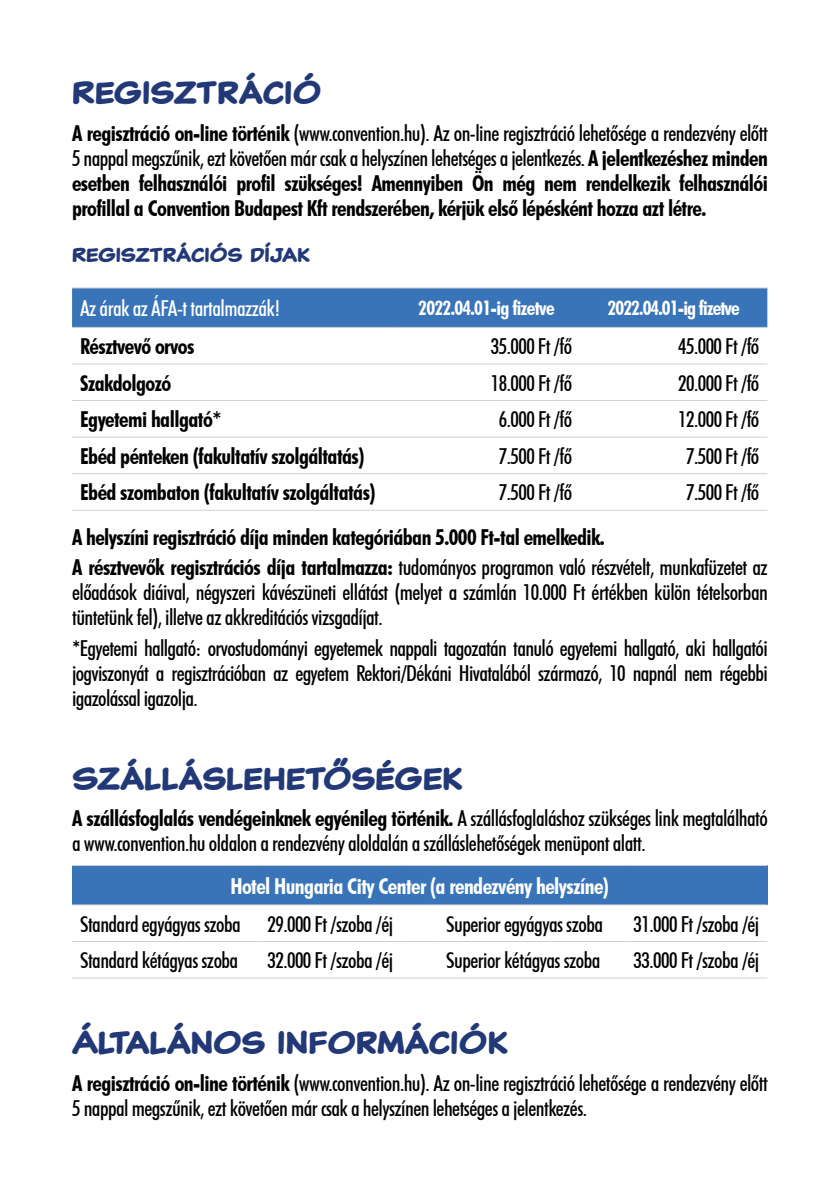
<style>
.page{position:relative;width:840px;height:1191px;background:#fff}
.page>*{position:absolute;margin:0;border:0;box-sizing:border-box;transform-origin:0 0}
.t1{font:700 32px "Classic Comic";color:#223877}
.t2{font:22px/25px "H Futura Medium Condensed BT";letter-spacing:-.025em;color:#000}
.t3{font:22px/25px "H Futura Bold Condensed BT";letter-spacing:-.025em;color:#000}
.t4{font:22px "H Futura Bold Condensed BT";letter-spacing:-.025em;color:#fff}
.t5{font:22px "H Futura Medium Condensed BT";letter-spacing:-.025em;color:#fff}
.t6{font:20px "H Futura Bold Condensed BT";letter-spacing:-.04em;color:#fff}
.t7{font:700 20px "Classic Comic";color:#223877}
.s1{font-family:"H Futura Bold Condensed BT"}
.s2{font-family:"H Futura Medium Condensed BT"}
</style>
<div class="page">
<div style="left:72px;top:288px;width:694px;height:39px;background:#3974b9"></div>
<hr style="left:72px;top:287px;width:320px;height:1px;background:#d0d0d0">
<hr style="left:392px;top:287px;width:187px;height:1px;background:#d0d0d0">
<hr style="left:579px;top:287px;width:187px;height:1px;background:#d0d0d0">
<hr style="left:72px;top:327px;width:320px;height:1px;background:#d0d0d0">
<hr style="left:392px;top:327px;width:187px;height:1px;background:#d0d0d0">
<hr style="left:579px;top:327px;width:187px;height:1px;background:#d0d0d0">
<hr style="left:72px;top:363px;width:320px;height:1px;background:#d0d0d0">
<hr style="left:392px;top:363px;width:187px;height:1px;background:#d0d0d0">
<hr style="left:579px;top:363px;width:187px;height:1px;background:#d0d0d0">
<hr style="left:72px;top:400px;width:320px;height:1px;background:#d0d0d0">
<hr style="left:392px;top:400px;width:187px;height:1px;background:#d0d0d0">
<hr style="left:579px;top:400px;width:187px;height:1px;background:#d0d0d0">
<hr style="left:72px;top:436px;width:320px;height:1px;background:#d0d0d0">
<hr style="left:392px;top:436px;width:187px;height:1px;background:#d0d0d0">
<hr style="left:579px;top:436px;width:187px;height:1px;background:#d0d0d0">
<hr style="left:72px;top:473px;width:320px;height:1px;background:#d0d0d0">
<hr style="left:392px;top:473px;width:187px;height:1px;background:#d0d0d0">
<hr style="left:579px;top:473px;width:187px;height:1px;background:#d0d0d0">
<hr style="left:72px;top:510px;width:320px;height:1px;background:#d0d0d0">
<hr style="left:392px;top:510px;width:187px;height:1px;background:#d0d0d0">
<hr style="left:579px;top:510px;width:187px;height:1px;background:#d0d0d0">
<div style="left:72px;top:865px;width:694px;height:40px;background:#3974b9"></div>
<hr style="left:72px;top:865px;width:187px;height:1px;background:#d0d0d0">
<hr style="left:259px;top:865px;width:142px;height:1px;background:#d0d0d0">
<hr style="left:401px;top:865px;width:37px;height:1px;background:#d0d0d0">
<hr style="left:438px;top:865px;width:187px;height:1px;background:#d0d0d0">
<hr style="left:625px;top:865px;width:141px;height:1px;background:#d0d0d0">
<hr style="left:72px;top:904px;width:187px;height:1px;background:#d0d0d0">
<hr style="left:259px;top:904px;width:142px;height:1px;background:#d0d0d0">
<hr style="left:401px;top:904px;width:37px;height:1px;background:#d0d0d0">
<hr style="left:438px;top:904px;width:187px;height:1px;background:#d0d0d0">
<hr style="left:625px;top:904px;width:141px;height:1px;background:#d0d0d0">
<hr style="left:72px;top:941px;width:187px;height:1px;background:#d0d0d0">
<hr style="left:259px;top:941px;width:142px;height:1px;background:#d0d0d0">
<hr style="left:401px;top:941px;width:37px;height:1px;background:#d0d0d0">
<hr style="left:438px;top:941px;width:187px;height:1px;background:#d0d0d0">
<hr style="left:625px;top:941px;width:141px;height:1px;background:#d0d0d0">
<hr style="left:72px;top:977px;width:187px;height:1px;background:#d0d0d0">
<hr style="left:259px;top:977px;width:142px;height:1px;background:#d0d0d0">
<hr style="left:401px;top:977px;width:37px;height:1px;background:#d0d0d0">
<hr style="left:438px;top:977px;width:187px;height:1px;background:#d0d0d0">
<hr style="left:625px;top:977px;width:141px;height:1px;background:#d0d0d0">
<h1 class="t1" style="left:72px;top:72px;width:250px">REGISZTRÁCIÓ</h1>
<p class="t2" style="left:72px;top:120px;width:697px"><span class="s1">A regisztráció on-line történik</span> (www.convention.hu). Az on-line regisztráció lehetősége a rendezvény előtt<br>5 nappal megszűnik, ezt követően már csak a helyszínen lehetséges a jelentkezés. <span class="s1">A jelentkezéshez minden</span></p>
<p class="t3" style="left:72px;top:170px;width:697px">esetben felhasználói profil szükséges! Amennyiben Ön még nem rendelkezik felhasználói profillal a Convention Budapest Kft rendszerében, kérjük első lépésként hozza azt létre.</p>
<p class="t7" style="left:72px;top:242px;width:239px">REGISZTRÁCIÓS DÍJAK</p>
<p class="t5" style="left:80px;top:295px;width:202px">Az árak az ÁFA-t tartalmazzák!</p>
<p class="t6" style="left:418px;top:295px;width:138px">2022.04.01-ig fizetve</p>
<p class="t6" style="left:607px;top:295px;width:134px">2022.04.01-ig fizetve</p>
<p class="t3" style="left:80px;top:333px;width:116px">Résztvevő orvos</p>
<p class="t2" style="left:490px;top:333px;width:83px">35.000 Ft /fő</p>
<p class="t2" style="left:677px;top:333px;width:83px">45.000 Ft /fő</p>
<p class="t3" style="left:80px;top:370px;width:93px">Szakdolgozó</p>
<p class="t2" style="left:490px;top:370px;width:83px">18.000 Ft /fő</p>
<p class="t2" style="left:677px;top:370px;width:83px">20.000 Ft /fő</p>
<p class="t3" style="left:80px;top:407px;width:143px">Egyetemi hallgató*</p>
<p class="t2" style="left:498px;top:407px;width:75px">6.000 Ft /fő</p>
<p class="t2" style="left:677px;top:407px;width:83px">12.000 Ft /fő</p>
<p class="t3" style="left:80px;top:443px;width:286px">Ebéd pénteken (fakultatív szolgáltatás)</p>
<p class="t2" style="left:498px;top:443px;width:75px">7.500 Ft /fő</p>
<p class="t2" style="left:685px;top:443px;width:75px">7.500 Ft /fő</p>
<p class="t3" style="left:80px;top:480px;width:297px">Ebéd szombaton (fakultatív szolgáltatás)</p>
<p class="t2" style="left:498px;top:480px;width:75px">7.500 Ft /fő</p>
<p class="t2" style="left:685px;top:480px;width:75px">7.500 Ft /fő</p>
<p class="t3" style="left:72px;top:524px;width:534px">A helyszíni regisztráció díja minden kategóriában 5.000 Ft-tal emelkedik.</p>
<p class="t2" style="left:72px;top:555px;width:697px;text-align:justify"><span class="s1">A résztvevők regisztrációs díja tartalmazza:</span> tudományos programon való részvételt, munkafüzetet az előadások diáival, négyszeri kávészüneti ellátást (melyet a számlán 10.000 Ft értékben külön tételsorban tüntetünk fel), illetve az akkreditációs vizsgadíjat.</p>
<p class="t2" style="left:72px;top:635px;width:696px;text-align:justify">*Egyetemi hallgató: orvostudományi egyetemek nappali tagozatán tanuló egyetemi hallgató, aki hallgatói jogviszonyát a regisztrációban az egyetem Rektori/Dékáni Hivatalából származó, 10 napnál nem régebbi igazolással igazolja.</p>
<h1 class="t1" style="left:72px;top:757px;width:392px">SZÁLLÁSLEHETŐSÉGEK</h1>
<p class="t3" style="left:72px;top:805px;width:697px">A szállásfoglalás vendégeinknek egyénileg történik. <span class="s2">A szállásfoglaláshoz szükséges link megtalálható</span></p>
<p class="t2" style="left:72px;top:831px;width:574px">a www.convention.hu oldalon a rendezvény aloldalán a szálláslehetőségek menüpont alatt.</p>
<p class="t4" style="left:230px;top:872px;width:380px">Hotel Hungaria City Center (a rendezvény helyszíne)</p>
<p class="t2" style="left:80px;top:911px;width:314px">Standard egyágyas szoba 29.000 Ft /szoba /éj</p>
<p class="t2" style="left:446px;top:911px;width:158px">Superior egyágyas szoba</p>
<p class="t2" style="left:633px;top:911px;width:127px">31.000 Ft /szoba /éj</p>
<p class="t2" style="left:80px;top:947px;width:159px">Standard kétágyas szoba</p>
<p class="t2" style="left:267px;top:947px;width:127px">32.000 Ft /szoba /éj</p>
<p class="t2" style="left:446px;top:947px;width:156px">Superior kétágyas szoba</p>
<p class="t2" style="left:633px;top:947px;width:127px">33.000 Ft /szoba /éj</p>
<h1 class="t1" style="left:72px;top:1022px;width:437px">ÁLTALÁNOS INFORMÁCIÓK</h1>
<p class="t2" style="left:72px;top:1070px;width:697px"><span class="s1">A regisztráció on-line történik</span> (www.convention.hu). Az on-line regisztráció lehetősége a rendezvény előtt<br>5 nappal megszűnik, ezt követően már csak a helyszínen lehetséges a jelentkezés.</p>
</div>
